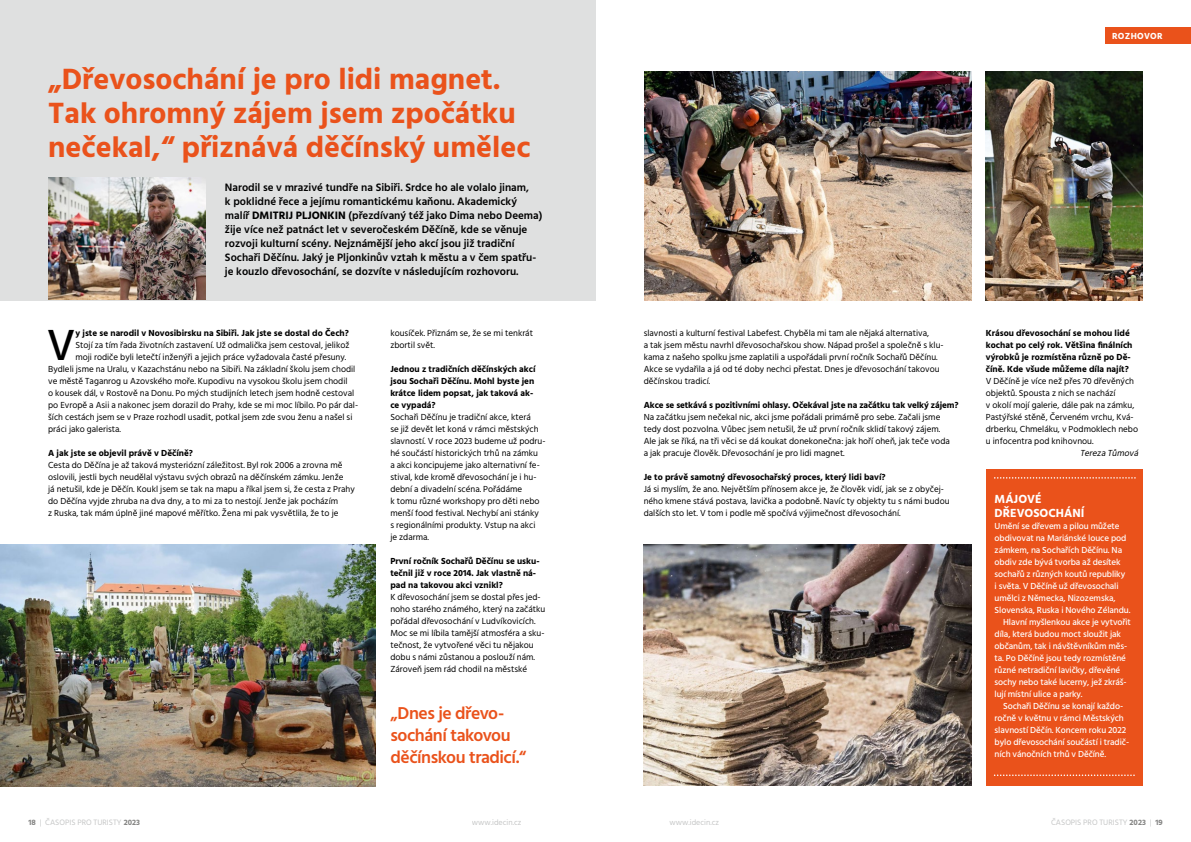
<style>
.page{position:relative;width:1191px;height:842px;background:#fff}
.page>*{position:absolute;margin:0;border:0;box-sizing:border-box;transform-origin:0 0}
.t1{font:500 44.6px "Hind Siliguri";color:#000}
.t2{font:700 30px/34px "Hind Siliguri";color:#ea521b}
.t3{font:600 17.6px/22px "Hind Siliguri";letter-spacing:-.025em;color:#ea521b}
.t4{font:700 12px/14px "Hind Siliguri";color:#fff}
.t5{font:600 11px/14px "Hind Siliguri";color:#000}
.t6{font:9px/12px "Hind Siliguri";color:#000}
.t7{font:500 9px "Hind Siliguri";letter-spacing:-.01em;color:#fff}
.t8{font:700 9px/12px "Hind Siliguri";color:#000}
.t9{font:italic 9px "Hind Siliguri";color:#000}
.t10{font:700 9px "Hind Siliguri";letter-spacing:.03em;color:#fff}
.t11{font:8px "Hind Siliguri";color:#c5c6c6}
.s1{font-weight:700}
.s2{font-weight:700;color:#878786}
</style>
<div class="page">
<div style="left:1105px;top:27px;width:86px;height:17px;background:#ea521b"></div>
<div style="left:0;top:0;width:595px;height:300px;background:#dfe0e0"></div>
<img style="left:48px;top:177px;width:157px;height:123px">
<img style="left:0;top:544px;width:375px;height:242px">
<img style="left:644px;top:71px;width:327px;height:229px">
<img style="left:643px;top:544px;width:328px;height:241px">
<img style="left:986px;top:71px;width:156px;height:229px">
<div style="left:986px;top:469px;width:156px;height:316px;background:#ea521b"></div>
<svg style="left:994px;top:774px;width:140px;height:2px"></svg>
<svg style="left:994px;top:477px;width:141px;height:2px"></svg>
<h2 class="t2" style="left:48px;top:62px;width:484px">„Dřevosochání je pro lidi magnet.<br>Tak ohromný zájem jsem zpočátku nečekal,“ přiznává děčínský umělec</h2>
<p class="t5" style="left:225px;top:180px;width:319px">Narodil se v mrazivé tundře na Sibiři. Srdce ho ale volalo jinam,<br>k poklidné řece a jejímu romantickému kaňonu. Akademický malíř <span class="s1">DMITRIJ PLJONKIN</span> (přezdívaný též jako Dima nebo Deema) žije více než patnáct let v severočeském Děčíně, kde se věnuje rozvoji kulturní scény. Nejznámější jeho akcí jsou již tradiční Sochaři Děčínu. Jaký je Pljonkinův vztah k městu a v čem spatřu&shy;je kouzlo dřevosochání, se dozvíte v následujícím rozhovoru.</p>
<h1 class="t1" style="left:47px;top:313px;width:30px">V</h1>
<p class="t8" style="left:75px;top:327px;width:275px">y jste se narodil v Novosibirsku na Sibiři. Jak jste se dostal do Čech?</p>
<p class="t6" style="left:75px;top:340px;width:275px">Stojí za tím řada životních zastavení. Už odmalička jsem cestoval, jelikož</p>
<p class="t6" style="left:75px;top:352px;width:272px">moji rodiče byli letečtí inženýři a jejich práce vyžadovala časté přesuny.</p>
<p class="t6" style="left:48px;top:364px;width:309px">Bydleli jsme na Uralu, v Kazachstánu nebo na Sibiři. Na základní školu jsem chodil</p>
<p class="t6" style="left:48px;top:376px;width:301px">ve městě Taganrog u Azovského moře. Kupodivu na vysokou školu jsem chodil</p>
<p class="t6" style="left:48px;top:388px;width:307px">o kousek dál, v Rostově na Donu. Po mých studijních letech jsem hodně cestoval</p>
<p class="t6" style="left:48px;top:400px;width:311px">po Evropě a Asii a nakonec jsem dorazil do Prahy, kde se mi moc líbilo. Po pár dal-</p>
<p class="t6" style="left:48px;top:412px;width:306px">ších cestách jsem se v Praze rozhodl usadit, potkal jsem zde svou ženu a našel si</p>
<p class="t6" style="left:48px;top:424px;width:74px">práci jako galerista.</p>
<p class="t8" style="left:48px;top:447px;width:146px">A jak jste se objevil právě v Děčíně?</p>
<p class="t6" style="left:48px;top:460px;width:308px">Cesta do Děčína je až taková mysteriózní záležitost. Byl rok 2006 a zrovna mě oslovili, jestli bych neudělal výstavu svých obrazů na děčínském zámku. Jenže<br>já netušil, kde je Děčín. Koukl jsem se tak na mapu a říkal jsem si, že cesta z Prahy do Děčína vyjde zhruba na dva dny, a to mi za to nestojí. Jenže jak pocházím<br>z Ruska, tak mám úplně jiné mapové měřítko. Žena mi pak vysvětlila, že to je</p>
<p class="t6" style="left:390px;top:328px;width:144px">kousíček. Přiznám se, že se mi tenkrát zbortil svět.</p>
<p class="t8" style="left:390px;top:363px;width:147px">Jednou z tradičních děčínských akcí jsou Sochaři Děčínu. Mohl byste jen krátce lidem popsat, jak taková ak&shy;ce vypadá?</p>
<p class="t6" style="left:390px;top:412px;width:157px">Sochaři Děčínu je tradiční akce, která<br>se již devět let koná v rámci městských slavností. V roce 2023 budeme už podru&shy;hé součástí historických trhů na zámku<br>a akci koncipujeme jako alternativní fe&shy;stival, kde kromě dřevosochání je i hu&shy;dební a divadelní scéna. Pořádáme<br>k tomu různé workshopy pro děti nebo menší food festival. Nechybí ani stánky<br>s regionálními produkty. Vstup na akci<br>je zdarma.</p>
<p class="t8" style="left:390px;top:555px;width:151px">První ročník Sochařů Děčínu se usku&shy;tečnil již v roce 2014. Jak vlastně ná&shy;pad na takovou akci vznikl?</p>
<p class="t6" style="left:390px;top:592px;width:157px">K dřevosochání jsem se dostal přes jed&shy;noho starého známého, který na začátku pořádal dřevosochání v Ludvíkovicích.<br>Moc se mi líbila tamější atmosféra a sku&shy;tečnost, že vytvořené věci tu nějakou dobu s námi zůstanou a poslouží nám.<br>Zároveň jsem rád chodil na městské</p>
<h3 class="t3" style="left:390px;top:703px;width:137px">„Dnes je dřevo&shy;sochání takovou děčínskou tradicí.“</h3>
<p class="t10" style="left:1112px;top:29px;width:52px">ROZHOVOR</p>
<p class="t6" style="left:643px;top:328px;width:301px">slavnosti a kulturní festival Labefest. Chyběla mi tam ale nějaká alternativa,<br>a tak jsem městu navrhl dřevosochařskou show. Nápad prošel a společně s klu&shy;kama z našeho spolku jsme zaplatili a uspořádali první ročník Sochařů Děčínu.<br>Akce se vydařila a já od té doby nechci přestat. Dnes je dřevosochání takovou děčínskou tradicí.</p>
<p class="t8" style="left:643px;top:399px;width:316px">Akce se setkává s pozitivními ohlasy. Očekával jste na začátku tak velký zájem?</p>
<p class="t6" style="left:643px;top:412px;width:308px">Na začátku jsem nečekal nic, akci jsme pořádali primárně pro sebe. Začali jsme tedy dost pozvolna. Vůbec jsem netušil, že už první ročník sklidí takový zájem.<br>Ale jak se říká, na tři věci se dá koukat donekonečna: jak hoří oheň, jak teče voda a jak pracuje člověk. Dřevosochání je pro lidi magnet.</p>
<p class="t8" style="left:643px;top:471px;width:243px">Je to právě samotný dřevosochařský proces, který lidi baví?</p>
<p class="t6" style="left:643px;top:484px;width:307px">Já si myslím, že ano. Největším přínosem akce je, že člověk vidí, jak se z obyčej&shy;ného kmene stává postava, lavička a podobně. Navíc ty objekty tu s námi budou dalších sto let. V tom i podle mě spočívá výjimečnost dřevosochání.</p>
<p class="t8" style="left:986px;top:327px;width:148px">Krásou dřevosochání se mohou lidé kochat po celý rok. Většina finálních výrobků je rozmístěna různě po Dě&shy;číně. Kde všude můžeme díla najít?</p>
<p class="t6" style="left:986px;top:376px;width:154px">V Děčíně je více než přes 70 dřevěných objektů. Spousta z nich se nachází<br>v okolí mojí galerie, dále pak na zámku, Pastýřské stěně, Červeném vrchu, Kvá&shy;drberku, Chmeláku, v Podmoklech nebo u infocentra pod knihovnou.</p>
<p class="t9" style="left:1080px;top:447px;width:62px">TerezaTůmová</p>
<h3 class="t4" style="left:994px;top:492px;width:91px">MÁJOVÉ<br>DŘEVOSOCHÁNÍ</h3>
<p class="t7" style="left:994px;top:520px;width:126px">Umění se dřevem a pilou můžete</p>
<p class="t7" style="left:994px;top:532px;width:133px">obdivovat na Mariánské louce pod</p>
<p class="t7" style="left:994px;top:544px;width:129px">zámkem, na Sochařích Děčínu. Na</p>
<p class="t7" style="left:994px;top:556px;width:128px">obdiv zde bývá tvorba až desítek</p>
<p class="t7" style="left:994px;top:568px;width:132px">sochařů z různých koutů republiky</p>
<p class="t7" style="left:994px;top:580px;width:125px">i světa. V Děčíně už dřevosochali</p>
<p class="t7" style="left:994px;top:592px;width:123px">umělci z Německa, Nizozemska,</p>
<p class="t7" style="left:994px;top:604px;width:137px">Slovenska, Ruska i Nového Zélandu.</p>
<p class="t7" style="left:1003px;top:616px;width:129px">Hlavní myšlenkou akce je vytvořit</p>
<p class="t7" style="left:994px;top:628px;width:128px">díla, která budou moct sloužit jak</p>
<p class="t7" style="left:994px;top:640px;width:134px">občanům, tak i návštěvníkům měs-</p>
<p class="t7" style="left:994px;top:652px;width:133px">ta. Po Děčíně jsou tedy rozmístěné</p>
<p class="t7" style="left:994px;top:664px;width:127px">různé netradiční lavičky, dřevěné</p>
<p class="t7" style="left:994px;top:676px;width:134px">sochy nebo také lucerny, jež zkráš-</p>
<p class="t7" style="left:994px;top:688px;width:90px">lují místní ulice a parky.</p>
<p class="t7" style="left:1003px;top:700px;width:121px">Sochaři Děčínu se konají každo-</p>
<p class="t7" style="left:994px;top:712px;width:131px">ročně v květnu v rámci Městských</p>
<p class="t7" style="left:994px;top:724px;width:133px">slavností Děčín. Koncem roku 2022</p>
<p class="t7" style="left:994px;top:736px;width:136px">bylo dřevosochání součástí i tradič-</p>
<p class="t7" style="left:994px;top:748px;width:113px">ních vánočních trhů v Děčíně.</p>
<p class="t11" style="left:28px;top:816px;width:113px"><span class="s2">18</span> | ČASOPIS PRO TURISTY <span class="s2">2023</span></p>
<p class="t11" style="left:472px;top:816px;width:51px">www.idecin.cz</p>
<p class="t11" style="left:669px;top:816px;width:51px">www.idecin.cz</p>
<p class="t11" style="left:1051px;top:816px;width:113px">ČASOPIS PRO TURISTY <span class="s2">2023</span> | <span class="s2">19</span></p>
</div>
